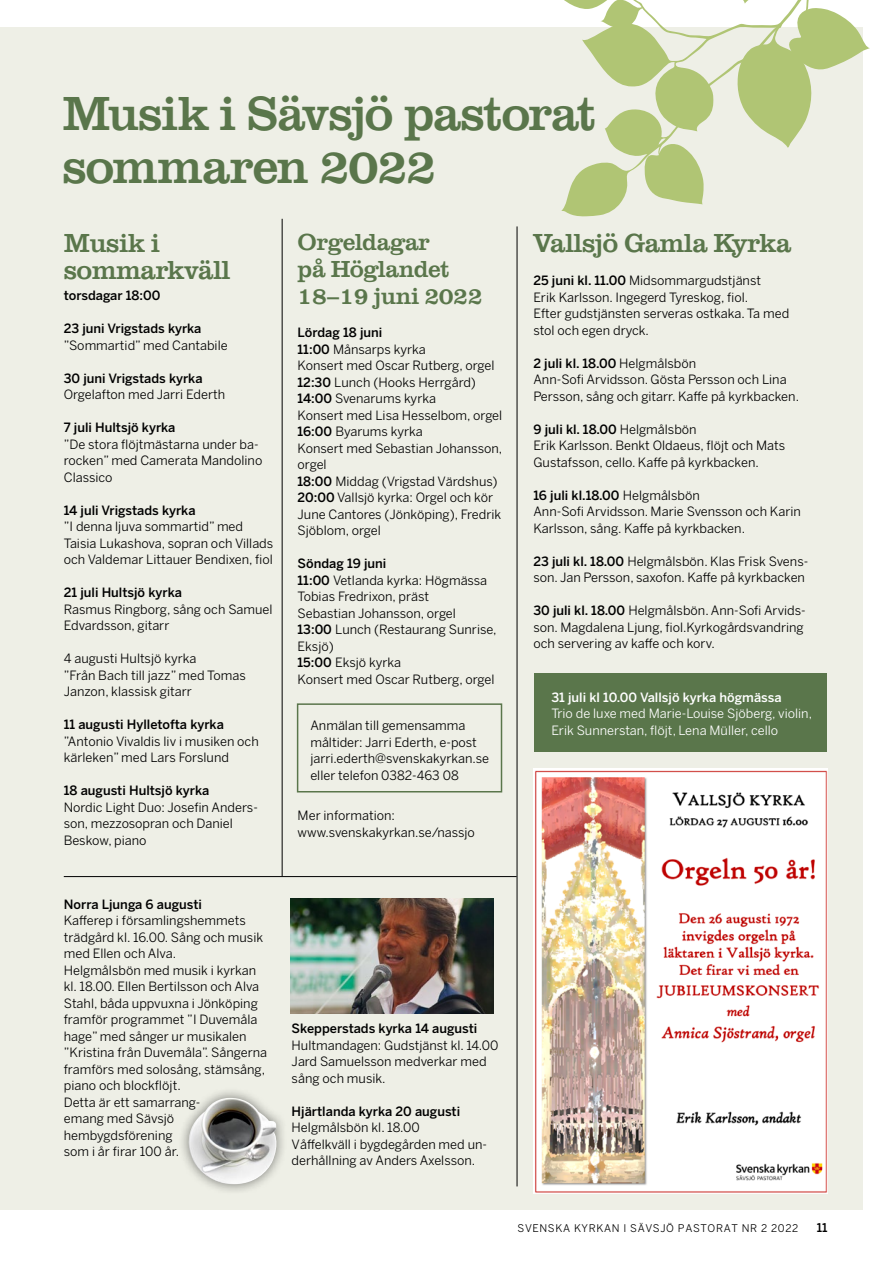
<style>
.page{position:relative;width:893px;height:1263px;background:#fff}
.page>*{position:absolute;margin:0;border:0;box-sizing:border-box;transform-origin:0 0}
.t1{font:49.5px/52.5px "Clarendon URW";letter-spacing:-.03em;color:#5a764b}
.t2{font:27px/27px "Clarendon URW";letter-spacing:-.02em;color:#5a764b}
.t3{font:24px/27px "Clarendon URW";letter-spacing:-.02em;color:#5a764b}
.t4{font:12.75px/16.5px "Benton Sans";color:#000}
.t5{font:500 12.75px "Benton Sans";color:#000}
.t6{font:12.75px/16.5px "Benton Sans";color:#fff}
.t7{font:500 12.75px "Benton Sans";color:#fff}
.t8{font:500 12px "Benton Sans";color:#000}
.t9{font:10.5px "Benton Sans";letter-spacing:.06em;color:#000}
.s1{font-weight:500}
</style>
<div class="page">
<div style="left:0;top:27px;width:863px;height:1183px;background:#eeefe6"></div>
<hr style="left:282px;top:219px;width:1px;height:657px;background:#000">
<hr style="left:64px;top:876px;width:453px;height:1px;background:#000">
<hr style="left:517px;top:226px;width:1px;height:960px;background:#000">
<img style="left:533px;top:769px;width:295px;height:425px">
<img style="left:290px;top:899px;width:203px;height:115px">
<div style="left:723px;top:777px;width:33px;height:9px;background:#fff"></div>
<svg style="left:561px;top:0;width:309px;height:216px"></svg>
<div style="left:177px;top:1086px;width:111px;height:110px;background:#000;opacity:.5"></div>
<img style="left:181px;top:1098px;width:100px;height:86px">
<div style="left:297px;top:703px;width:205px;height:89px;border:2px solid #5a764b"></div>
<div style="left:534px;top:674px;width:293px;height:78px;background:#5a764b"></div>
<h1 class="t1" style="left:63px;top:84px;width:536px">Musik i Sävsjö pastorat sommaren 2022</h1>
<h2 class="t2" style="left:64px;top:228px;width:168px">Musik i sommarkväll</h2>
<p class="t5" style="left:64px;top:288px;width:98px">torsdagar 18:00</p>
<p class="t5" style="left:64px;top:321px;width:139px">23 juni Vrigstads kyrka</p>
<p class="t4" style="left:64px;top:337px;width:165px">”Sommartid” med Cantabile</p>
<p class="t5" style="left:64px;top:370px;width:140px">30 juni Vrigstads kyrka</p>
<p class="t4" style="left:64px;top:386px;width:163px">Orgelafton med Jarri Ederth</p>
<p class="t5" style="left:64px;top:420px;width:113px">7 juli Hultsjö kyrka</p>
<p class="t4" style="left:64px;top:436px;width:200px">”De stora flöjtmästarna under ba&shy;rocken” med Camerata Mandolino<br>Classico</p>
<p class="t5" style="left:64px;top:502px;width:133px">14 juli Vrigstads kyrka</p>
<p class="t4" style="left:64px;top:518px;width:211px">”I denna ljuva sommartid” med<br>Taisia Lukashova, sopran och Villads och Valdemar Littauer Bendixen, fiol</p>
<p class="t5" style="left:64px;top:585px;width:120px">21 juli Hultsjö kyrka</p>
<p class="t4" style="left:64px;top:601px;width:210px">Rasmus Ringborg, sång och Samuel<br>Edvardsson, gitarr</p>
<p class="t4" style="left:64px;top:650px;width:184px">4 augusti Hultsjö kyrka<br>”Från Bach till jazz” med Tomas<br>Janzon, klassisk gitarr</p>
<p class="t5" style="left:64px;top:717px;width:162px">11 augusti Hylletofta kyrka</p>
<p class="t4" style="left:64px;top:733px;width:197px">”Antonio Vivaldis liv i musiken och kärleken” med Lars Forslund</p>
<p class="t5" style="left:64px;top:783px;width:147px">18 augusti Hultsjö kyrka</p>
<p class="t4" style="left:64px;top:799px;width:196px">Nordic Light Duo: Josefin Anders&shy;son, mezzosopran och Daniel<br>Beskow, piano</p>
<h3 class="t3" style="left:298px;top:227px;width:186px">Orgeldagar<br>på Höglandet<br>18–19 juni 2022</h3>
<p class="t4" style="left:298px;top:324px;width:206px"><span class="s1">Lördag 18 juni<br>11:00</span> Månsarps kyrka<br>Konsert med Oscar Rutberg, orgel<br><span class="s1">12:30</span> Lunch (Hooks Herrgård)<br><span class="s1">14:00</span> Svenarums kyrka<br>Konsert med Lisa Hesselbom, orgel<br><span class="s1">16:00</span> Byarums kyrka<br>Konsert med Sebastian Johansson, orgel<br><span class="s1">18:00</span> Middag (Vrigstad Värdshus)<br><span class="s1">20:00</span> Vallsjö kyrka: Orgel och kör<br>June Cantores (Jönköping), Fredrik<br>Sjöblom, orgel</p>
<p class="t4" style="left:298px;top:555px;width:200px"><span class="s1">Söndag 19 juni<br>11:00</span> Vetlanda kyrka: Högmässa<br>Tobias Fredrixon, präst<br>Sebastian Johansson, orgel<br><span class="s1">13:00</span> Lunch (Restaurang Sunrise,<br>Eksjö)<br><span class="s1">15:00</span> Eksjö kyrka<br>Konsert med Oscar Rutberg, orgel</p>
<p class="t4" style="left:310px;top:717px;width:180px">Anmälan till gemensamma måltider: Jarri Ederth, e-post jarri.ederth@svenskakyrkan.se eller telefon 0382-463 08</p>
<p class="t4" style="left:298px;top:807px;width:179px">Mer information: www.svenskakyrkan.se/nassjo</p>
<p class="t5" style="left:64px;top:896px;width:140px">Norra Ljunga 6 augusti</p>
<p class="t4" style="left:64px;top:912px;width:205px">Kafferep i församlingshemmets trädgård kl. 16.00. Sång och musik med Ellen och Alva.<br>Helgmålsbön med musik i kyrkan kl. 18.00. Ellen Bertilsson och Alva<br>Stahl, båda uppvuxna i Jönköping framför programmet ”I Duvemåla hage” med sånger ur musikalen ”Kristina från Duvemåla”. Sångerna framförs med solosång, stämsång, piano och blockflöjt.<br>Detta är ett samarrang-<br>emang med Sävsjö hembygdsförening<br>som i år firar 100 år.</p>
<p class="t5" style="left:292px;top:1021px;width:187px">Skepperstads kyrka 14 augusti</p>
<p class="t4" style="left:292px;top:1037px;width:208px">Hultmandagen: Gudstjänst kl. 14.00<br>Jard Samuelsson medverkar med sång och musik.</p>
<p class="t5" style="left:292px;top:1103px;width:170px">Hjärtlanda kyrka 20 augusti</p>
<p class="t4" style="left:292px;top:1119px;width:197px">Helgmålsbön kl. 18.00<br>Våffelkväll i bygdegården med un&shy;derhållning av Anders Axelsson.</p>
<h2 class="t2" style="left:533px;top:228px;width:259px">Vallsjö Gamla Kyrka</h2>
<p class="t4" style="left:533px;top:272px;width:257px"><span class="s1">25 juni kl. 11.00</span> Midsommargudstjänst<br>Erik Karlsson. Ingegerd Tyreskog, fiol.<br>Efter gudstjänsten serveras ostkaka. Ta med stol och egen dryck.</p>
<p class="t4" style="left:533px;top:355px;width:267px"><span class="s1">2 juli kl. 18.00</span> Helgmålsbön<br>Ann-Sofi Arvidsson. Gösta Persson och Lina<br>Persson, sång och gitarr. Kaffe på kyrkbacken.</p>
<p class="t4" style="left:533px;top:421px;width:253px"><span class="s1">9 juli kl. 18.00</span> Helgmålsbön<br>Erik Karlsson. Benkt Oldaeus, flöjt och Mats<br>Gustafsson, cello. Kaffe på kyrkbacken.</p>
<p class="t4" style="left:533px;top:487px;width:269px"><span class="s1">16 juli kl.18.00</span> Helgmålsbön<br>Ann-Sofi Arvidsson. Marie Svensson och Karin<br>Karlsson, sång. Kaffe på kyrkbacken.</p>
<p class="t4" style="left:533px;top:553px;width:276px"><span class="s1">23 juli kl. 18.00</span> Helgmålsbön. Klas Frisk Svens&shy;son. Jan Persson, saxofon. Kaffe på kyrkbacken</p>
<p class="t4" style="left:533px;top:602px;width:274px"><span class="s1">30 juli kl. 18.00</span> Helgmålsbön. Ann-Sofi Arvids&shy;son. Magdalena Ljung, fiol.Kyrkogårdsvandring och servering av kaffe och korv.</p>
<p class="t7" style="left:551px;top:689px;width:232px">31 juli kl 10.00 Vallsjö kyrka högmässa</p>
<p class="t6" style="left:551px;top:705px;width:262px">Trio de luxe med Marie-Louise Sjöberg, violin,<br>Erik Sunnerstan, flöjt, Lena Müller, cello</p>
<p class="t9" style="left:518px;top:1222px;width:282px">SVENSKA KYRKAN I SÄVSJÖ PASTORAT NR 2 2022</p>
<p class="t8" style="left:817px;top:1220px;width:12px">11</p>
</div>
